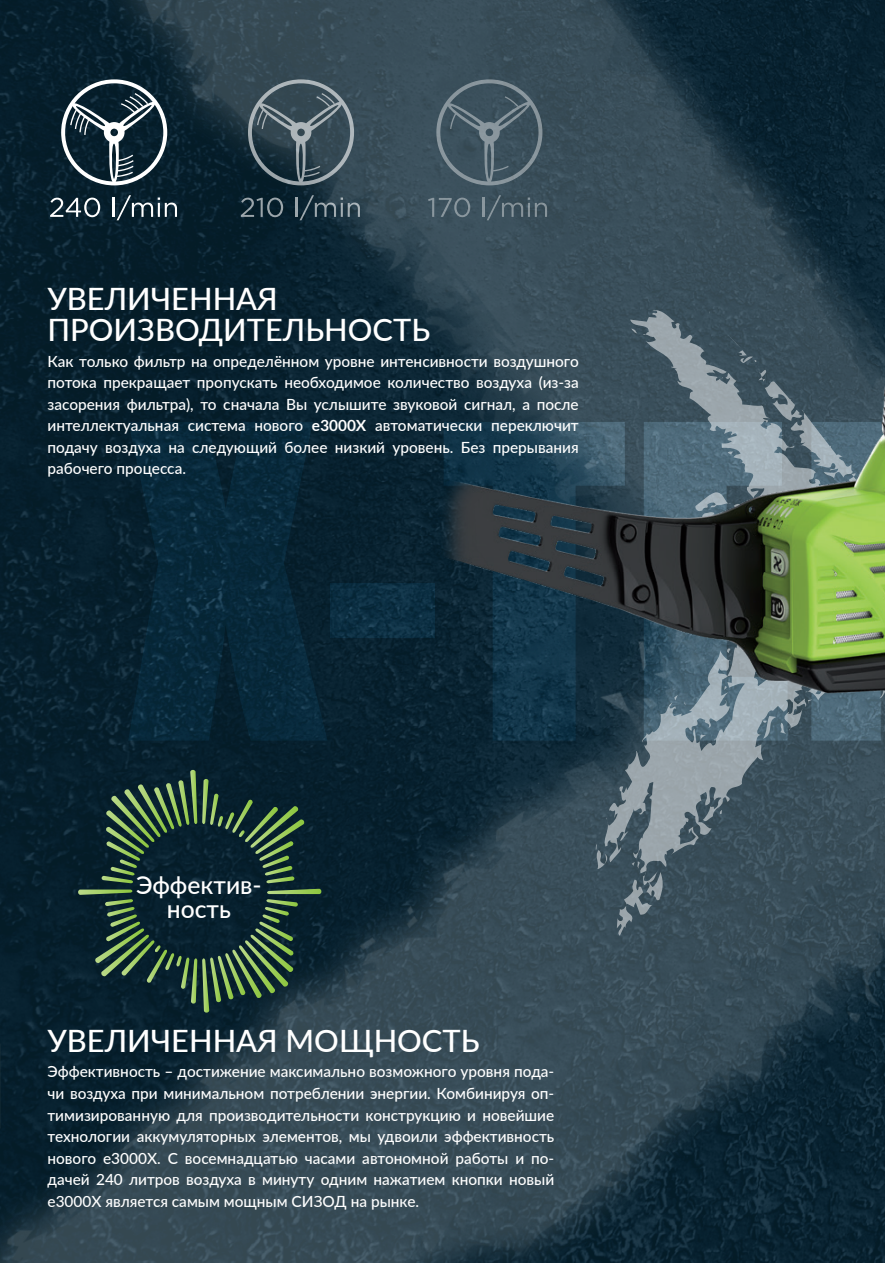
<style>
.page{position:relative;width:885px;height:1263px;background:#fff}
.page>*{position:absolute;margin:0;border:0;box-sizing:border-box;transform-origin:0 0}
.t1{font:403.05px "Impact";color:#fff}
.t2{font:500 30.75px/30.8px "Lato";color:#fff}
.t3{font:500 24.6px/24.6px "Lato";color:#fff;text-align:center}
.t4{font:500 15.45px/21.6px "Lato";color:#fff;text-align:justify}
.s1{font-weight:700}
</style>
<div class="page">
<img style="left:0;top:0;width:884px;height:1263px">
<svg style="left:602px;top:68px;width:282px;height:805px;background:#263c49"></svg>
<svg style="left:595px;top:844px;width:69px;height:92px;background:#4e616b"></svg>
<svg style="left:630px;top:756px;width:254px;height:90px;background:#586973"></svg>
<svg style="left:436px;top:79px;width:106px;height:106px;background:#4a5d68"></svg>
<svg style="left:428px;top:198px;width:42px;height:19px"></svg>
<hr style="left:482px;top:197px;width:2px;height:20px;background:#fff">
<svg style="left:486px;top:195px;width:61px;height:25px;background:#475a64"></svg>
<svg style="left:248px;top:79px;width:106px;height:106px;background:#465862"></svg>
<svg style="left:241px;top:198px;width:42px;height:19px"></svg>
<hr style="left:295px;top:197px;width:2px;height:20px;background:#fff">
<svg style="left:299px;top:195px;width:61px;height:25px;background:#314652"></svg>
<svg style="left:61px;top:79px;width:106px;height:106px"></svg>
<svg style="left:50px;top:198px;width:50px;height:19px"></svg>
<hr style="left:112px;top:197px;width:3px;height:20px;background:#fff">
<svg style="left:117px;top:195px;width:60px;height:25px"></svg>
<img style="left:401px;top:277px;width:483px;height:479px">
<svg style="left:101px;top:770px;width:203px;height:113px;background:#213e36"></svg>
<svg style="left:78px;top:889px;width:243px;height:124px;background:#1f3b36"></svg>
<h2 class="t2" style="left:47px;top:283px;width:384px">УВЕЛИЧЕННАЯ<br>ПРОИЗВОДИТЕЛЬНОСТЬ</h2>
<p class="t4" style="left:47px;top:350px;width:532px">Как только фильтр на определённом уровне интенсивности воздушного потока прекращает пропускать необходимое количество воздуха (из-за засорения фильтра), то сначала Вы услышите звуковой сигнал, а после интеллектуальная система нового <span class="s1">e3000X</span> автоматически переключит подачу воздуха на следующий более низкий уровень. Без прерывания рабочего процесса.</p>
<h1 class="t1" style="left:128px;top:334px;width:668px">X-TE</h1>
<h3 class="t3" style="left:136px;top:872px;width:127px">Эффектив&shy;ность</h3>
<h2 class="t2" style="left:47px;top:1024px;width:433px">УВЕЛИЧЕННАЯ МОЩНОСТЬ</h2>
<p class="t4" style="left:47px;top:1061px;width:508px">Эффективность – достижение максимально возможного уровня пода&shy;чи воздуха при минимальном потреблении энергии. Комбинируя оп&shy;тимизированную для производительности конструкцию и новейшие технологии аккумуляторных элементов, мы удвоили эффективность нового e3000X. С восемнадцатью часами автономной работы и по&shy;дачей 240 литров воздуха в минуту одним нажатием кнопки новый e3000X является самым мощным СИЗОД на рынке.</p>
</div>
